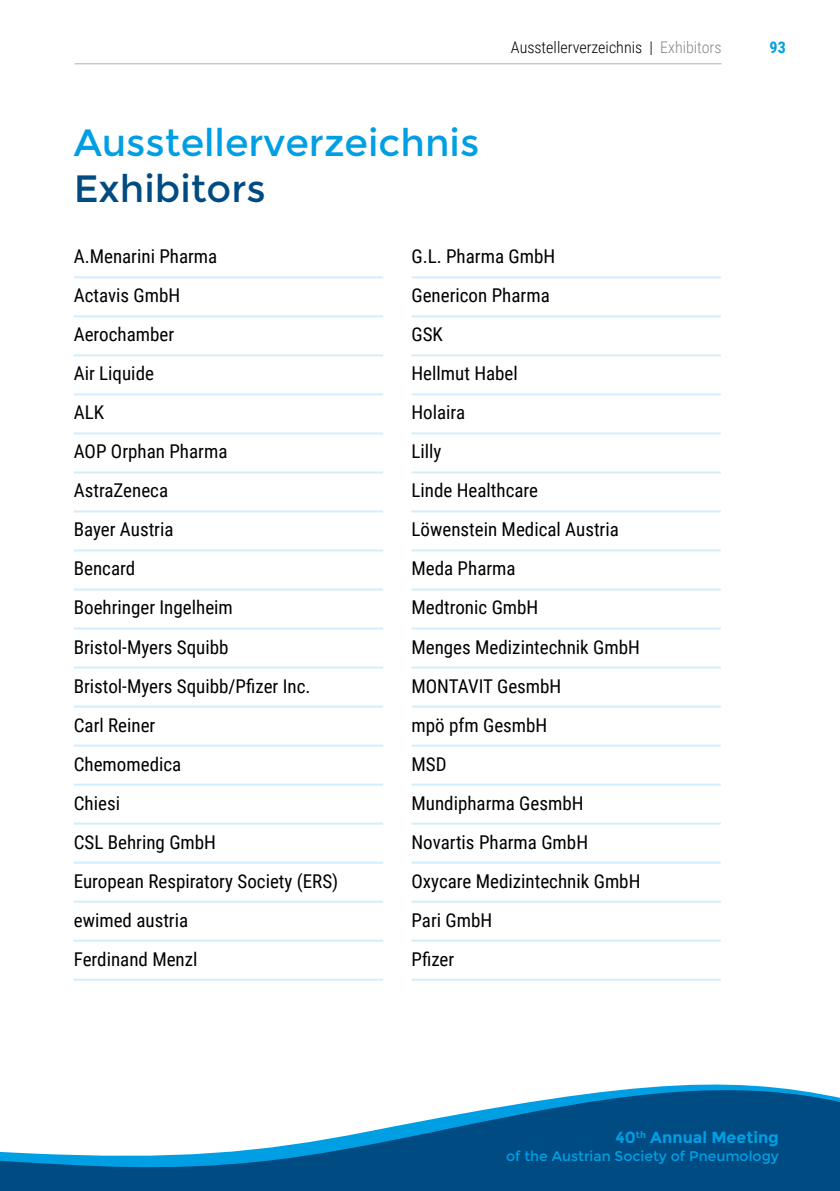
<style>
.page{position:relative;width:840px;height:1191px;background:#fff}
.page>*{position:absolute;margin:0;border:0;box-sizing:border-box;transform-origin:0 0}
.t1{font:38px "Montserrat";color:#009fe3}
.t2{font:38px "Montserrat";color:#004b82}
.t3{font:19px/39px "Roboto Condensed";color:#000}
.t4{font:300 16px "Roboto Condensed";color:#000}
.t5{font:700 16px "Montserrat";color:#009fe3}
.t6{font:700 16px "Roboto Condensed";color:#009fe3}
.t7{font:14px "Montserrat";color:#009fe3}
.s1{color:#878786}
</style>
<div class="page">
<hr style="left:74px;top:63px;width:647px;height:1px;background:#b1b2b3">
<hr style="left:74px;top:276px;width:309px;height:2px;background:#d4edfc">
<hr style="left:74px;top:315px;width:309px;height:2px;background:#d4edfc">
<hr style="left:74px;top:354px;width:309px;height:2px;background:#d4edfc">
<hr style="left:74px;top:393px;width:309px;height:2px;background:#d4edfc">
<hr style="left:74px;top:432px;width:309px;height:2px;background:#d4edfc">
<hr style="left:74px;top:471px;width:309px;height:2px;background:#d4edfc">
<hr style="left:74px;top:510px;width:309px;height:2px;background:#d4edfc">
<hr style="left:74px;top:549px;width:309px;height:2px;background:#d4edfc">
<hr style="left:74px;top:588px;width:309px;height:2px;background:#d4edfc">
<hr style="left:74px;top:627px;width:309px;height:2px;background:#d4edfc">
<hr style="left:74px;top:666px;width:309px;height:2px;background:#d4edfc">
<hr style="left:74px;top:705px;width:309px;height:2px;background:#d4edfc">
<hr style="left:74px;top:744px;width:309px;height:2px;background:#d4edfc">
<hr style="left:74px;top:783px;width:309px;height:2px;background:#d4edfc">
<hr style="left:74px;top:822px;width:309px;height:2px;background:#d4edfc">
<hr style="left:74px;top:861px;width:309px;height:2px;background:#d4edfc">
<hr style="left:74px;top:900px;width:309px;height:2px;background:#d4edfc">
<hr style="left:74px;top:939px;width:309px;height:2px;background:#d4edfc">
<hr style="left:74px;top:978px;width:309px;height:2px;background:#d4edfc">
<hr style="left:411px;top:276px;width:309px;height:2px;background:#d4edfc">
<hr style="left:411px;top:315px;width:309px;height:2px;background:#d4edfc">
<hr style="left:411px;top:354px;width:309px;height:2px;background:#d4edfc">
<hr style="left:411px;top:393px;width:309px;height:2px;background:#d4edfc">
<hr style="left:411px;top:432px;width:309px;height:2px;background:#d4edfc">
<hr style="left:411px;top:471px;width:309px;height:2px;background:#d4edfc">
<hr style="left:411px;top:510px;width:309px;height:2px;background:#d4edfc">
<hr style="left:411px;top:549px;width:309px;height:2px;background:#d4edfc">
<hr style="left:411px;top:588px;width:309px;height:2px;background:#d4edfc">
<hr style="left:411px;top:627px;width:309px;height:2px;background:#d4edfc">
<hr style="left:411px;top:666px;width:309px;height:2px;background:#d4edfc">
<hr style="left:411px;top:705px;width:309px;height:2px;background:#d4edfc">
<hr style="left:411px;top:744px;width:309px;height:2px;background:#d4edfc">
<hr style="left:411px;top:783px;width:309px;height:2px;background:#d4edfc">
<hr style="left:411px;top:822px;width:309px;height:2px;background:#d4edfc">
<hr style="left:411px;top:861px;width:309px;height:2px;background:#d4edfc">
<hr style="left:411px;top:900px;width:309px;height:2px;background:#d4edfc">
<hr style="left:411px;top:939px;width:309px;height:2px;background:#d4edfc">
<hr style="left:411px;top:978px;width:309px;height:2px;background:#d4edfc">
<svg style="left:0;top:1084px;width:839px;height:107px;fill:#004b82"></svg>
<h1 class="t1" style="left:74px;top:120px;width:407px">Ausstellerverzeichnis</h1>
<h1 class="t2" style="left:74px;top:166px;width:193px">Exhibitors</h1>
<p class="t4" style="left:510px;top:36px;width:212px">Ausstellerverzeichnis | <span class="s1">Exhibitors</span></p>
<p class="t6" style="left:769px;top:36px;width:18px">93</p>
<p class="t3" style="left:74px;top:236px;width:266px">A.Menarini Pharma<br>Actavis GmbH<br>Aerochamber<br>Air Liquide<br>ALK<br>AOP Orphan Pharma<br>AstraZeneca<br>Bayer Austria<br>Bencard<br>Boehringer Ingelheim<br>Bristol-Myers Squibb<br>Bristol-Myers Squibb/Pfizer Inc.<br>Carl Reiner<br>Chemomedica<br>Chiesi<br>CSL Behring GmbH<br>European Respiratory Society (ERS) ewimed austria<br>Ferdinand Menzl</p>
<p class="t3" style="left:411px;top:236px;width:230px">G.L. Pharma GmbH<br>Genericon Pharma<br>GSK<br>Hellmut Habel<br>Holaira<br>Lilly<br>Linde Healthcare<br>Löwenstein Medical Austria<br>Meda Pharma<br>Medtronic GmbH<br>Menges Medizintechnik GmbH<br>MONTAVIT GesmbH<br>mpö pfm GesmbH<br>MSD<br>Mundipharma GesmbH<br>Novartis Pharma GmbH<br>Oxycare Medizintechnik GmbH<br>Pari GmbH<br>Pfizer</p>
<p class="t5" style="left:615px;top:1128px;width:165px">40<sup>th</sup> Annual Meeting</p>
<p class="t7" style="left:506px;top:1148px;width:274px">of the Austrian Society of Pneumology</p>
</div>
